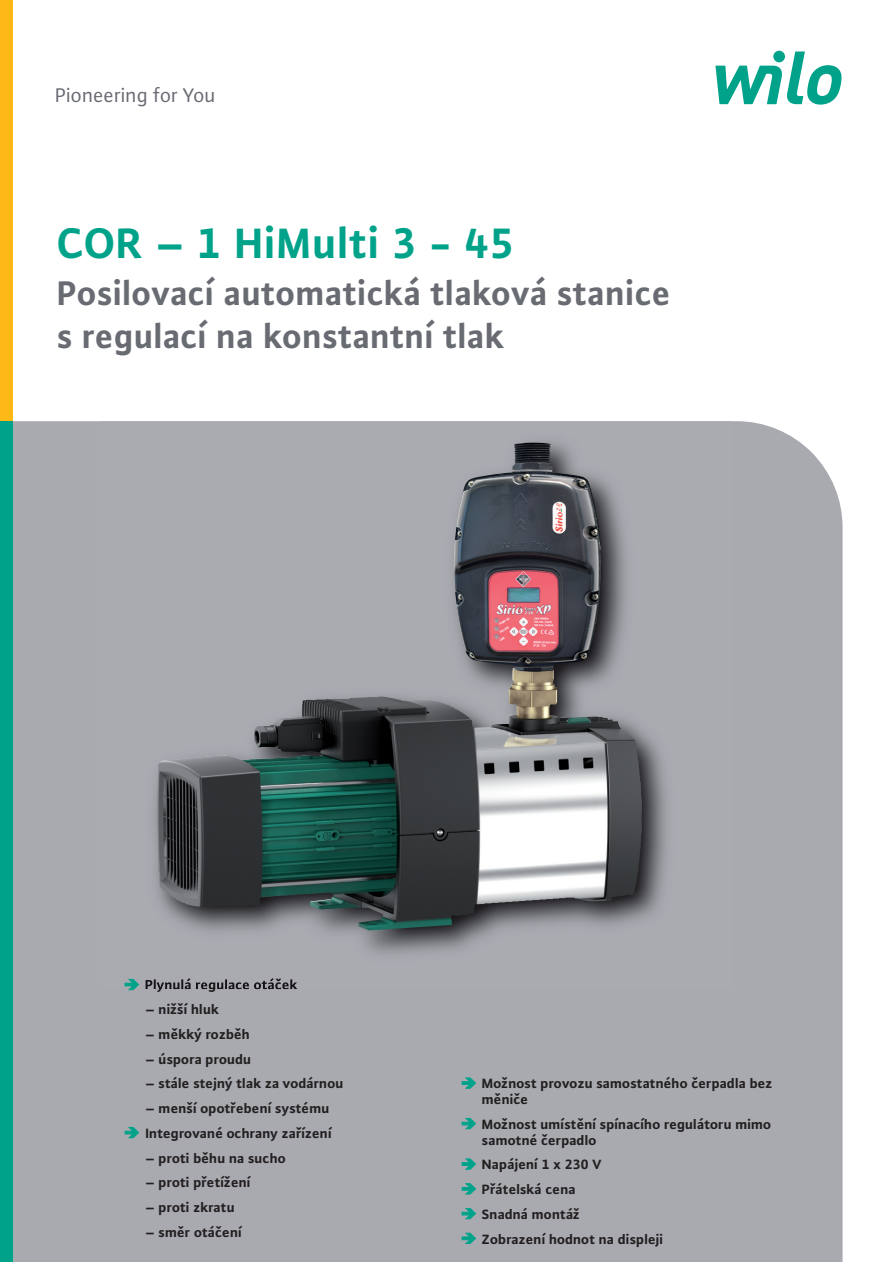
<style>
.page{position:relative;width:894px;height:1262px;background:#fff}
.page>*{position:absolute;margin:0;border:0;box-sizing:border-box;transform-origin:0 0}
.t1{font:700 45px "WILO Plus Fam CETF";letter-spacing:.02em;color:#00a38a}
.t2{font:700 36px/43.2px "WILO Plus Fam CETF";letter-spacing:.01em;color:#696b73}
.t3{font:21px "WILO Plus Fam CE";color:#696b73}
.t4{font:700 14.25px/15.8px "WILO Plus Fam CETF";color:#231f20;scale:1.05 1}
.s1{color:#00a38a}
</style>
<div class="page">
<svg style="left:715px;top:52px;width:126px;height:53px"></svg>
<div style="left:773px;top:51px;width:12px;height:11px;background:#00a38a;border-radius:50%"></div>
<div style="left:0;top:0;width:13px;height:421px;background:#fcb814"></div>
<div style="left:0;top:421px;width:13px;height:841px;background:#00a38a"></div>
<div style="left:13px;top:421px;width:829px;height:841px;background:#a8aab0"></div>
<img style="left:102px;top:421px;width:630px;height:568px">
<img style="left:146px;top:978px;width:95px;height:11px">
<img style="left:157px;top:442px;width:394px;height:357px">
<h3 class="t3" style="left:55px;top:83px;width:162px">Pioneering for You</h3>
<h1 class="t1" style="left:57px;top:215px;width:459px">COR – 1 HiMulti 3 - 45</h1>
<h2 class="t2" style="left:57px;top:270px;width:615px">Posilovací automatická tlaková stanice s regulací na konstantní tlak</h2>
<p class="t4" style="left:145px;top:1001px;width:72px">– nižší hluk</p>
<p class="t4" style="left:145px;top:1026px;width:101px">– měkký rozběh</p>
<p class="t4" style="left:145px;top:1050px;width:102px">– úspora proudu</p>
<p class="t4" style="left:145px;top:1075px;width:190px">– stále stejný tlak za vodárnou</p>
<p class="t4" style="left:145px;top:1100px;width:177px">– menší opotřebení systému</p>
<p class="t4" style="left:124px;top:1125px;width:199px"><span class="s1">➔</span> Integrované ochrany zařízení</p>
<p class="t4" style="left:145px;top:1149px;width:135px">– proti běhu na sucho</p>
<p class="t4" style="left:145px;top:1174px;width:102px">– proti přetížení</p>
<p class="t4" style="left:145px;top:1199px;width:86px">– proti zkratu</p>
<p class="t4" style="left:145px;top:1224px;width:93px">– směr otáčení</p>
<p class="t4" style="left:482px;top:1075px;width:278px;text-indent:-21px"><span class="s1">➔</span> Možnost provozu samostatného čerpadla bez měniče</p>
<p class="t4" style="left:482px;top:1116px;width:277px;text-indent:-21px"><span class="s1">➔</span> Možnost umístění spínacího regulátoru mimo samotné čerpadlo</p>
<p class="t4" style="left:461px;top:1156px;width:136px"><span class="s1">➔</span> Napájení 1 x 230 V</p>
<p class="t4" style="left:461px;top:1181px;width:111px"><span class="s1">➔</span> Přátelská cena</p>
<p class="t4" style="left:461px;top:1206px;width:115px"><span class="s1">➔</span> Snadná montáž</p>
<p class="t4" style="left:461px;top:1230px;width:194px"><span class="s1">➔</span> Zobrazení hodnot na displeji</p>
</div>
